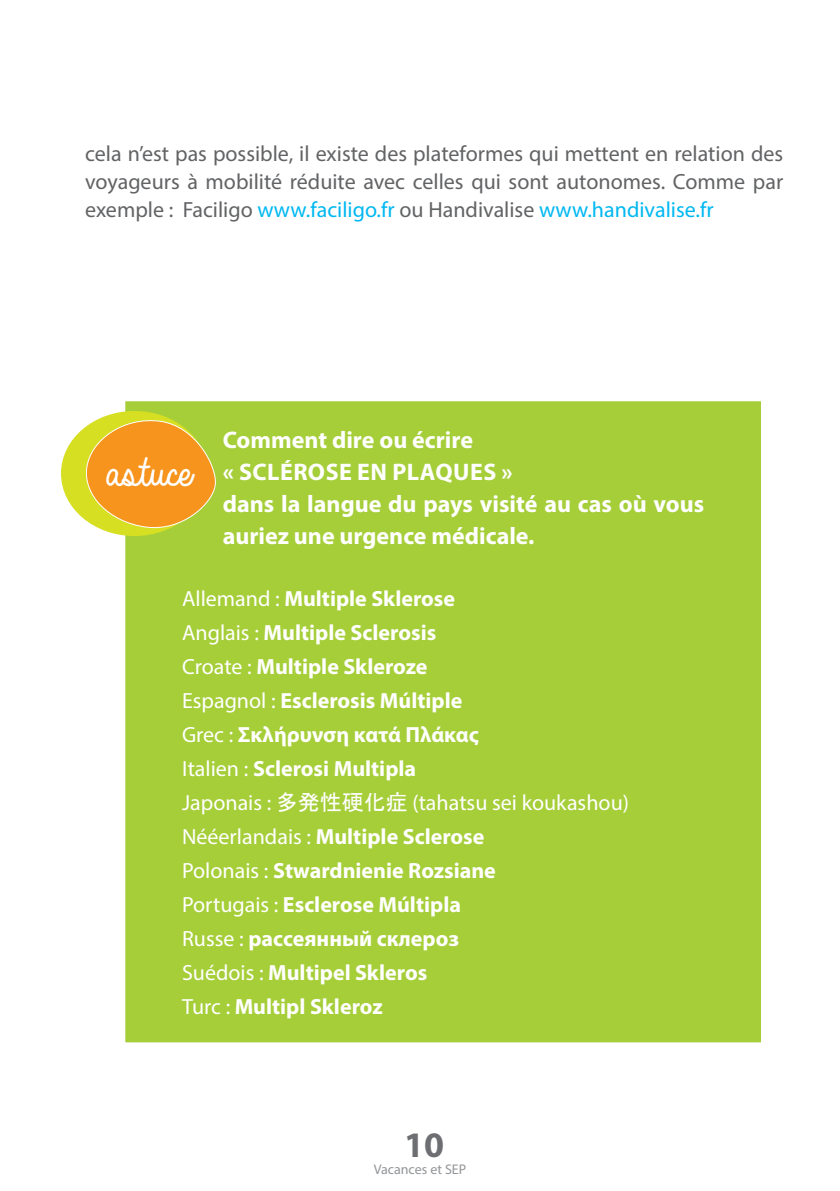
<style>
.page{position:relative;width:840px;height:1191px;background:#fff}
.page>*{position:absolute;margin:0;border:0;box-sizing:border-box;transform-origin:0 0}
.t1{font:46px "Always In My Heart";color:#fff}
.t2{font:700 36px "Myriad Pro";color:#6d6e71}
.t3{font:700 24px/32px "Myriad Pro";color:#fff}
.t4{font:700 22px/34px "Myriad Pro";color:#fff}
.t5{font:22px/28px "Myriad Pro";color:#626365;text-align:justify}
.t6{font:14px "Myriad Pro";color:#939598}
.s1{color:#00b8f1}
.s2{font-weight:400}
.s3{font-family:"MS Gothic";font-weight:400}
</style>
<div class="page">
<div style="left:124px;top:400px;width:637px;height:643px;background:#a6ce39"></div>
<div style="left:61px;top:411px;width:147px;height:125px;background:#d7df23;border-radius:50%"></div>
<svg style="left:83px;top:416px;width:133px;height:116px"></svg>
<p class="t5" style="left:85px;top:139px;width:699px">cela n’est pas possible, il existe des plateformes qui mettent en relation des voyageurs à mobilité réduite avec celles qui sont autonomes. Comme par exemple : Faciligo <span class="s1">www.faciligo.fr</span> ou Handivalise <span class="s1">www.handivalise.fr</span></p>
<h1 class="t1" style="left:98px;top:446px;width:86px">astuce</h1>
<p class="t3" style="left:223px;top:423px;width:482px">Comment dire ou écrire<br>« sclérose en plaques »<br>dans la langue du pays visité au cas où vous auriez une urgence médicale.</p>
<p class="t4" style="left:182px;top:580px;width:448px"><span class="s2">Allemand :</span> Multiple Sklerose<br><span class="s2">Anglais :</span> Multiple Sclerosis<br><span class="s2">Croate :</span> Multiple Skleroze<br><span class="s2">Espagnol :</span> Esclerosis Múltiple<br><span class="s2">Grec :</span> Σκλήρυνση κατά Πλάκας<br><span class="s2">Italien :</span> Sclerosi Multipla<br><span class="s2">Japonais :</span> <span class="s3">多発性硬化症</span> <span class="s2">(tahatsu sei koukashou)<br>Nééerlandais :</span> Multiple Sclerose<br><span class="s2">Polonais :</span> Stwardnienie Rozsiane<br><span class="s2">Portugais :</span> Esclerose Múltipla<br><span class="s2">Russe :</span> рассеянный склероз<br><span class="s2">Suédois :</span> Multipel Skleros<br><span class="s2">Turc :</span> Multipl Skleroz</p>
<h2 class="t2" style="left:404px;top:1121px;width:41px">10</h2>
<p class="t6" style="left:373px;top:1161px;width:94px">Vacances et SEP</p>
</div>
